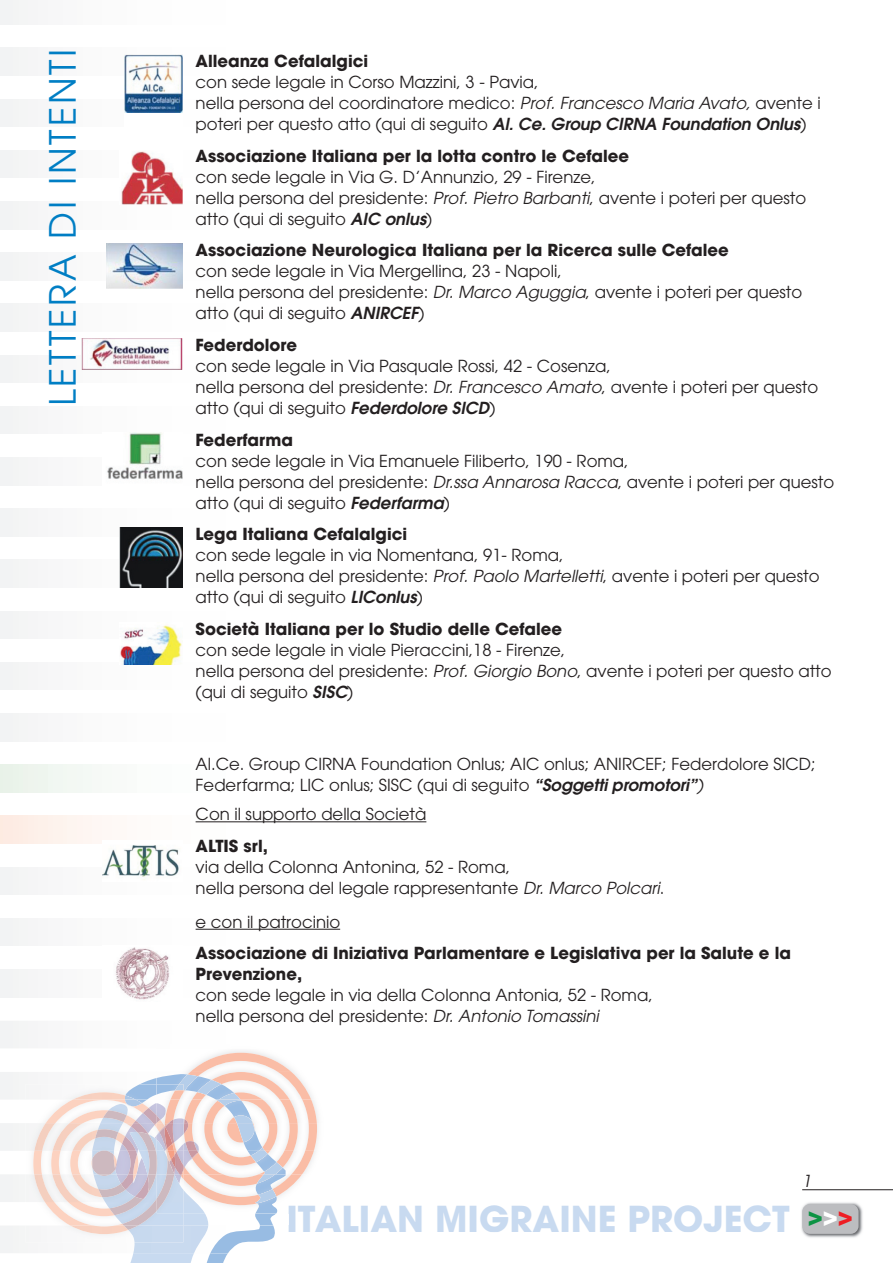
<style>
.page{position:relative;width:893px;height:1263px;background:#fff}
.page>*{position:absolute;margin:0;border:0;box-sizing:border-box;transform-origin:0 0}
.t1{font:36px "Avant Garde";letter-spacing:.08em;color:#007ec4}
.t2{font:700 35.4px "Avant Garde";color:#c8daf0}
.t3{font:700 25.2px "Avant Garde";color:#0d9344}
.t4{font:16.5px/21px "Avant Garde";color:#231f20}
.t5{font:700 16.5px/21px "Avant Garde";color:#231f20}
.t6{font:italic 16.5px "Avant Garde";color:#231f20}
.s1{font-style:italic}
.s2{font-weight:600;font-style:italic}
.s3{color:#fff}
.s4{color:#ee1d23}
</style>
<div class="page">
<div style="left:0;top:765px;width:356px;height:27px;background:linear-gradient(to right,#eef5ef,#fff)"></div>
<svg style="left:0;top:816px;width:356px;height:27px"></svg>
<img style="left:801px;top:1202px;width:62px;height:36px">
<div style="left:802px;top:1204px;width:57px;height:30px;background:#bcbdc0;border-radius:8px"></div>
<svg style="left:0;top:1021px;width:319px;height:242px"></svg>
<hr style="left:802px;top:1189px;width:91px;height:1px;background:#231f20">
<hr style="left:196px;top:821px;width:230px;height:1px;background:#231f20">
<hr style="left:196px;top:929px;width:144px;height:1px;background:#231f20">
<img style="left:124px;top:54px;width:59px;height:59px">
<img style="left:121px;top:151px;width:62px;height:53px">
<img style="left:106px;top:243px;width:77px;height:45px">
<img style="left:82px;top:338px;width:101px;height:32px">
<img style="left:107px;top:433px;width:76px;height:46px">
<img style="left:102px;top:840px;width:81px;height:40px">
<img style="left:115px;top:947px;width:55px;height:53px">
<img style="left:119px;top:528px;width:64px;height:60px">
<img style="left:120px;top:625px;width:63px;height:39px">
<h1 class="t1" style="left:41px;top:406px;width:359px;rotate:-90deg">LETTERA DI INTENTI</h1>
<p class="t5" style="left:196px;top:50px;width:174px">Alleanza Cefalalgici</p>
<p class="t4" style="left:196px;top:71px;width:627px">con sede legale in Corso Mazzini, 3 - Pavia,<br>nella persona del coordinatore medico: <span class="s1">Prof. Francesco Maria Avato,</span> avente i poteri per questo atto (qui di seguito <span class="s2">Al. Ce. Group CIRNA Foundation Onlus</span>)</p>
<p class="t5" style="left:196px;top:145px;width:435px">Associazione Italiana per la lotta contro le Cefalee</p>
<p class="t4" style="left:196px;top:166px;width:612px">con sede legale in Via G. D’Annunzio, 29 - Firenze,<br>nella persona del presidente: <span class="s1">Prof. Pietro Barbanti</span>, avente i poteri per questo atto (qui di seguito <span class="s2">AIC onlus</span>)</p>
<p class="t5" style="left:196px;top:240px;width:535px">Associazione Neurologica Italiana per la Ricerca sulle Cefalee</p>
<p class="t4" style="left:196px;top:261px;width:608px">con sede legale in Via Mergellina, 23 - Napoli,<br>nella persona del presidente: <span class="s1">Dr. Marco Aguggia</span>, avente i poteri per questo atto (qui di seguito <span class="s2">ANIRCEF</span>)</p>
<p class="t5" style="left:196px;top:334px;width:103px">Federdolore</p>
<p class="t4" style="left:196px;top:355px;width:624px">con sede legale in Via Pasquale Rossi, 42 - Cosenza,<br>nella persona del presidente: <span class="s1">Dr. Francesco Amato</span>, avente i poteri per questo atto (qui di seguito <span class="s2">Federdolore SICD</span>)</p>
<p class="t5" style="left:196px;top:429px;width:99px">Federfarma</p>
<p class="t4" style="left:196px;top:450px;width:640px">con sede legale in Via Emanuele Filiberto, 190 - Roma,<br>nella persona del presidente: <span class="s1">Dr.ssa Annarosa Racca</span>, avente i poteri per questo atto (qui di seguito <span class="s2">Federfarma</span>)</p>
<p class="t5" style="left:196px;top:524px;width:213px">Lega Italiana Cefalalgici</p>
<p class="t4" style="left:196px;top:545px;width:625px">con sede legale in via Nomentana, 91- Roma,<br>nella persona del presidente: <span class="s1">Prof. Paolo Martelletti</span>, avente i poteri per questo atto (qui di seguito <span class="s2">LIConlus</span>)</p>
<p class="t5" style="left:196px;top:618px;width:368px">Società Italiana per lo Studio delle Cefalee</p>
<p class="t4" style="left:196px;top:639px;width:638px">con sede legale in viale Pieraccini,18 - Firenze,<br>nella persona del presidente: <span class="s1">Prof. Giorgio Bono</span>, avente i poteri per questo atto (qui di seguito <span class="s2">SISC</span>)</p>
<p class="t4" style="left:196px;top:753px;width:622px">Al.Ce. Group CIRNA Foundation Onlus; AIC onlus; ANIRCEF; Federdolore SICD;<br>Federfarma; LIC onlus; SISC (qui di seguito <span class="s2">“Soggetti promotori”</span><span class="s1">)</span></p>
<p class="t4" style="left:196px;top:804px;width:232px">Con il supporto della Società</p>
<p class="t5" style="left:196px;top:835px;width:74px">ALTIS srl,</p>
<p class="t4" style="left:196px;top:856px;width:470px">via della Colonna Antonina, 52 - Roma,<br>nella persona del legale rappresentante <span class="s1">Dr. Marco Polcari</span>.</p>
<p class="t4" style="left:196px;top:911px;width:146px">e con il patrocinio</p>
<p class="t5" style="left:196px;top:943px;width:597px">Associazione di Iniziativa Parlamentare e Legislativa per la Salute e la<br>Prevenzione,</p>
<p class="t4" style="left:196px;top:985px;width:459px">con sede legale in via della Colonna Antonia, 52 - Roma, nella persona del presidente: <span class="s1">Dr. Antonio Tomassini</span></p>
<p class="t6" style="left:802px;top:1171px;width:11px">1</p>
<h2 class="t2" style="left:286px;top:1195px;width:505px">IT IAN MIGRAINE PROJECT</h2>
<h2 class="t2" style="left:315px;top:1195px;width:46px">AL</h2>
<h3 class="t3" style="left:808px;top:1200px;width:47px">&gt;<span class="s3">&gt;</span><span class="s4">&gt;</span></h3>
</div>
